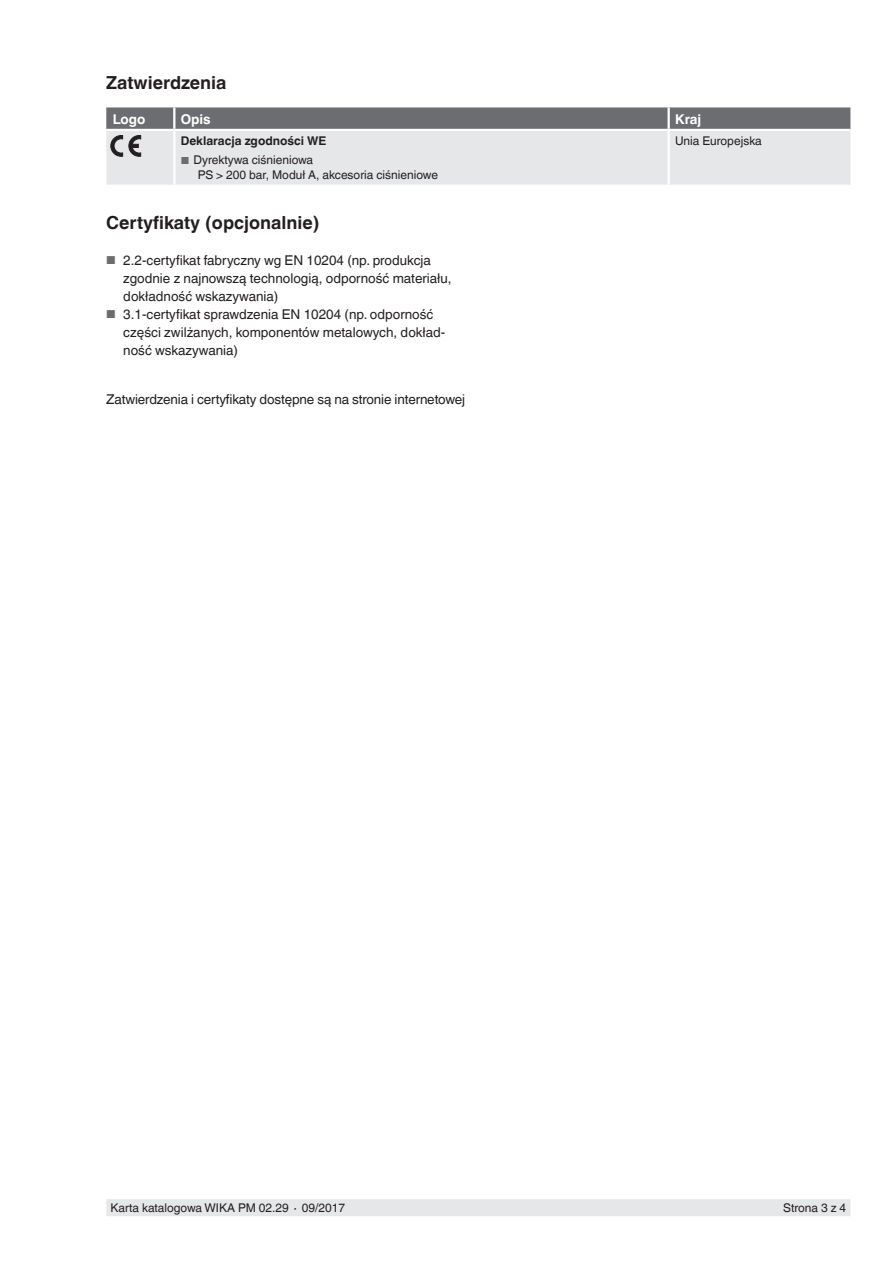
<style>
.page{position:relative;width:893px;height:1263px;background:#fff}
.page>*{position:absolute;margin:0;border:0;box-sizing:border-box;transform-origin:0 0}
.Subheadline1{font:700 18px "Helvetica World";color:#231f20}
.Running_text{font:13.5px/18px "Helvetica World";color:#231f20}
.Tables_-_Headline{font:700 13.5px "Helvetica World";color:#fff}
.Tables_-_Running_tex{font:12px "Helvetica World";color:#231f20}
.Small_text{font:12px "Helvetica World";color:#231f20}
.Tables_-_Running_tex-2{font:700 12px "Helvetica World";color:#231f20}
.s1{font-size:10.2px;color:#6c6d70}
.s2{font-size:11.55px;color:#6c6d70}
</style>
<div class="page">
<div style="left:106px;top:1199px;width:744px;height:17px;background:#e6e7e9"></div>
<svg style="left:106px;top:107px;width:744px;height:78px;background:#c5c5c8"></svg>
<p class="Subheadline1" style="left:106px;top:73px;width:122px">Zatwierdzenia</p>
<p class="Tables_-_Headline" style="left:113px;top:111px;width:34px">Logo</p>
<p class="Tables_-_Headline" style="left:181px;top:111px;width:32px">Opis</p>
<p class="Tables_-_Headline" style="left:675px;top:111px;width:28px">Kraj</p>
<p class="Tables_-_Running_tex-2" style="left:181px;top:134px;width:147px">Deklaracja zgodności WE</p>
<p class="Tables_-_Running_tex" style="left:181px;top:153px;width:134px"><span class="s1">■</span> Dyrektywa ciśnieniowa</p>
<p class="Tables_-_Running_tex" style="left:198px;top:168px;width:242px">PS &gt; 200 bar, Moduł A, akcesoria ciśnieniowe</p>
<p class="Tables_-_Running_tex" style="left:675px;top:134px;width:88px">Unia Europejska</p>
<p class="Subheadline1" style="left:106px;top:212px;width:215px">Certyfikaty (opcjonalnie)</p>
<p class="Running_text" style="left:123px;top:251px;width:330px;text-indent:-17px"><span class="s2">■</span> 2.2-certyfikat fabryczny wg EN 10204 (np. produkcja zgodnie z najnowszą technologią, odporność materiału, dokładność wskazywania)</p>
<p class="Running_text" style="left:123px;top:305px;width:324px;text-indent:-17px"><span class="s2">■</span> 3.1-certyfikat sprawdzenia EN 10204 (np. odporność części zwilżanych, komponentów metalowych, dokład&shy;ność wskazywania)</p>
<p class="Running_text" style="left:106px;top:391px;width:360px">Zatwierdzenia i certyfikaty dostępne są na stronie internetowej</p>
<p class="Small_text" style="left:111px;top:1201px;width:236px">Karta katalogowa WIKA PM 02.29 ∙ 09/2017</p>
<p class="Small_text" style="left:783px;top:1201px;width:65px">Strona 3 z 4</p>
</div>
